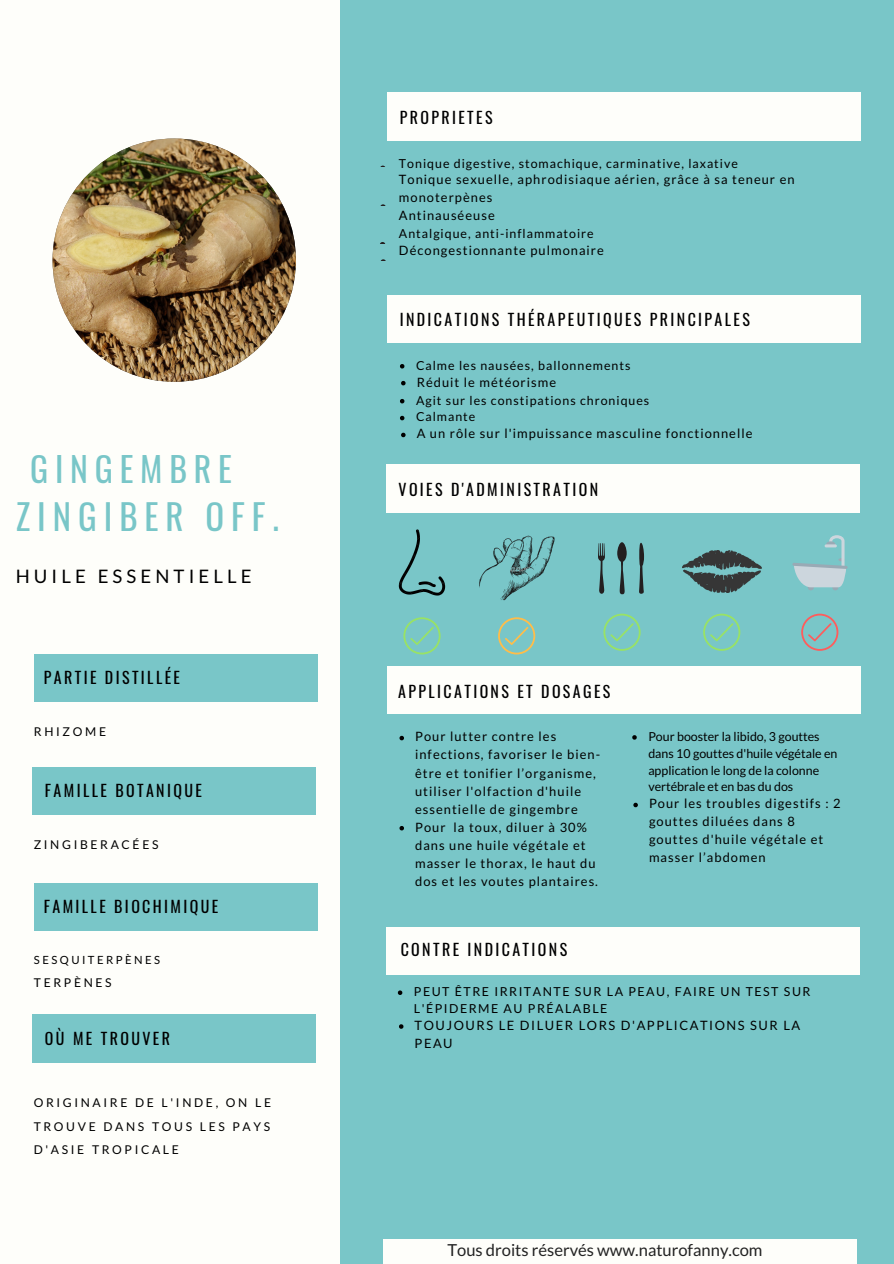
<style>
.page{position:relative;width:894px;height:1264px;background:#fff}
.page>*{position:absolute;margin:0;border:0;box-sizing:border-box;transform-origin:0 0}
.t1{font:34.8px "Oswald";letter-spacing:.2em;color:#79c6c8}
.t2{font:33.75px "Oswald";letter-spacing:.2em;color:#79c6c8}
.t3{font:18.6px "Lato";letter-spacing:.22em;color:#000}
.t4{font:16.5px "Lato";color:#222}
.t5{font:15.9px "Oswald";letter-spacing:.15em;color:#000}
.t6{font:12.9px/18px "Lato";letter-spacing:.08em;color:#000}
.t7{font:12.9px/18px "Lato";letter-spacing:.12em;color:#000}
.t8{font:12.45px/17px "Lato";letter-spacing:.08em;color:#000}
.t9{font:12.45px/17px "Lato";color:#000}
.t10{font:12.45px/17px "Lato";letter-spacing:.12em;color:#000}
.t11{font:12.15px/23.7px "Lato";letter-spacing:.22em;color:#000;text-align:justify}
.t12{font:11.25px "Lato";letter-spacing:.22em;color:#000}
</style>
<div class="page">
<div style="left:0;top:0;width:893px;height:1263px;background:#79c6c8"></div>
<div style="left:386px;top:927px;width:473px;height:47px;background:#fefefa"></div>
<div style="left:387px;top:666px;width:473px;height:47px;background:#fefefa"></div>
<svg style="left:399px;top:735px;width:5px;height:5px"></svg>
<svg style="left:399px;top:826px;width:5px;height:4px"></svg>
<svg style="left:632px;top:735px;width:4px;height:4px"></svg>
<svg style="left:633px;top:802px;width:4px;height:5px"></svg>
<div style="left:386px;top:465px;width:473px;height:47px;background:#fefefa"></div>
<div style="left:387px;top:295px;width:473px;height:47px;background:#fefefa"></div>
<div style="left:387px;top:93px;width:473px;height:47px;background:#fefefa"></div>
<svg style="left:400px;top:364px;width:4px;height:4px"></svg>
<svg style="left:401px;top:381px;width:4px;height:4px"></svg>
<svg style="left:400px;top:399px;width:4px;height:4px"></svg>
<svg style="left:400px;top:416px;width:4px;height:4px"></svg>
<svg style="left:401px;top:433px;width:4px;height:4px"></svg>
<div style="left:0;top:0;width:340px;height:1263px;background:#fefefa"></div>
<div style="left:32px;top:767px;width:284px;height:47px;background:#79c6c8"></div>
<div style="left:34px;top:654px;width:284px;height:48px;background:#79c6c8"></div>
<svg style="left:398px;top:990px;width:4px;height:4px"></svg>
<svg style="left:399px;top:1024px;width:4px;height:4px"></svg>
<img style="left:398px;top:529px;width:48px;height:67px">
<img style="left:479px;top:535px;width:76px;height:66px">
<svg style="left:639px;top:543px;width:5px;height:51px"></svg>
<svg style="left:598px;top:543px;width:6px;height:51px"></svg>
<svg style="left:617px;top:542px;width:9px;height:52px"></svg>
<img style="left:682px;top:550px;width:79px;height:43px">
<svg style="left:792px;top:535px;width:55px;height:55px"></svg>
<svg style="left:403px;top:617px;width:37px;height:37px"></svg>
<svg style="left:498px;top:617px;width:37px;height:37px"></svg>
<svg style="left:603px;top:613px;width:37px;height:38px"></svg>
<svg style="left:703px;top:613px;width:37px;height:38px"></svg>
<svg style="left:801px;top:613px;width:37px;height:38px"></svg>
<div style="left:32px;top:1014px;width:284px;height:48px;background:#79c6c8"></div>
<div style="left:34px;top:883px;width:284px;height:47px;background:#79c6c8"></div>
<div style="left:383px;top:1239px;width:473px;height:24px;background:#fefefa"></div>
<img style="left:52px;top:138px;width:244px;height:244px;border-radius:50%">
<h2 class="t2" style="left:30px;top:442px;width:203px">GINGEMBRE</h2>
<h1 class="t1" style="left:16px;top:489px;width:264px">ZINGIBER OFF.</h1>
<h3 class="t3" style="left:16px;top:564px;width:237px">HUILE ESSENTIELLE</h3>
<p class="t5" style="left:44px;top:665px;width:138px">PARTIE DISTILLÉE</p>
<p class="t11" style="left:34px;top:719px;width:74px">RHIZOME</p>
<p class="t5" style="left:45px;top:777px;width:158px">FAMILLE BOTANIQUE</p>
<p class="t11" style="left:34px;top:832px;width:126px">ZINGIBERACÉES</p>
<p class="t5" style="left:44px;top:894px;width:176px">FAMILLE BIOCHIMIQUE</p>
<p class="t12" style="left:34px;top:952px;width:128px">SESQUITERPÈNES</p>
<p class="t11" style="left:34px;top:970px;width:79px">TERPÈNES</p>
<p class="t5" style="left:45px;top:1026px;width:126px">OÙ ME TROUVER</p>
<p class="t11" style="left:34px;top:1090px;width:239px">ORIGINAIRE DE L'INDE, ON LE TROUVE DANS TOUS LES PAYS D'ASIE TROPICALE</p>
<p class="t5" style="left:399px;top:105px;width:94px">PROPRIETES</p>
<p class="t8" style="left:399px;top:154px;width:340px">Tonique digestive, stomachique, carminative, laxative</p>
<p class="t6" style="left:399px;top:170px;width:397px">Tonique sexuelle, aphrodisiaque aérien, grâce à sa teneur en monoterpènes<br>Antinauséeuse</p>
<p class="t8" style="left:399px;top:225px;width:196px">Antalgique, anti-inflammatoire</p>
<p class="t6" style="left:399px;top:241px;width:206px">Décongestionnante pulmonaire</p>
<p class="t5" style="left:399px;top:307px;width:351px">INDICATIONS THÉRAPEUTIQUES PRINCIPALES</p>
<p class="t8" style="left:416px;top:356px;width:216px">Calme les nausées, ballonnements</p>
<p class="t6" style="left:416px;top:372px;width:141px">Réduit le météorisme</p>
<p class="t8" style="left:416px;top:391px;width:235px">Agit sur les constipations chroniques<br>Calmante</p>
<p class="t6" style="left:416px;top:424px;width:337px">A un rôle sur l'impuissance masculine fonctionnelle</p>
<p class="t5" style="left:398px;top:477px;width:201px">VOIES D'ADMINISTRATION</p>
<p class="t5" style="left:398px;top:678px;width:214px">APPLICATIONS ET DOSAGES</p>
<p class="t6" style="left:415px;top:727px;width:186px">Pour lutter contre les infections, favoriser le bien&shy;être et tonifier l’organisme, utiliser l'olfaction d'huile essentielle de gingembre<br>Pour la toux, diluer à 30% dans une huile végétale et masser le thorax, le haut du dos et les voutes plantaires.</p>
<p class="t9" style="left:648px;top:727px;width:190px">Pour booster la libido, 3 gouttes dans 10 gouttes d'huile végétale en application le long de la colonne vertébrale et en bas du dos</p>
<p class="t6" style="left:648px;top:794px;width:193px">Pour les troubles digestifs : 2 gouttes diluées dans 8 gouttes d'huile végétale et masser l’abdomen</p>
<p class="t5" style="left:400px;top:937px;width:168px">CONTRE INDICATIONS</p>
<p class="t10" style="left:414px;top:982px;width:398px">PEUT ÊTRE IRRITANTE SUR LA PEAU, FAIRE UN TEST SUR<br>L'ÉPIDERME AU PRÉALABLE</p>
<p class="t7" style="left:414px;top:1015px;width:387px">TOUJOURS LE DILUER LORS D'APPLICATIONS SUR LA<br>PEAU</p>
<p class="t4" style="left:447px;top:1239px;width:316px">Tous droits réservés www.naturofanny.com</p>
</div>
